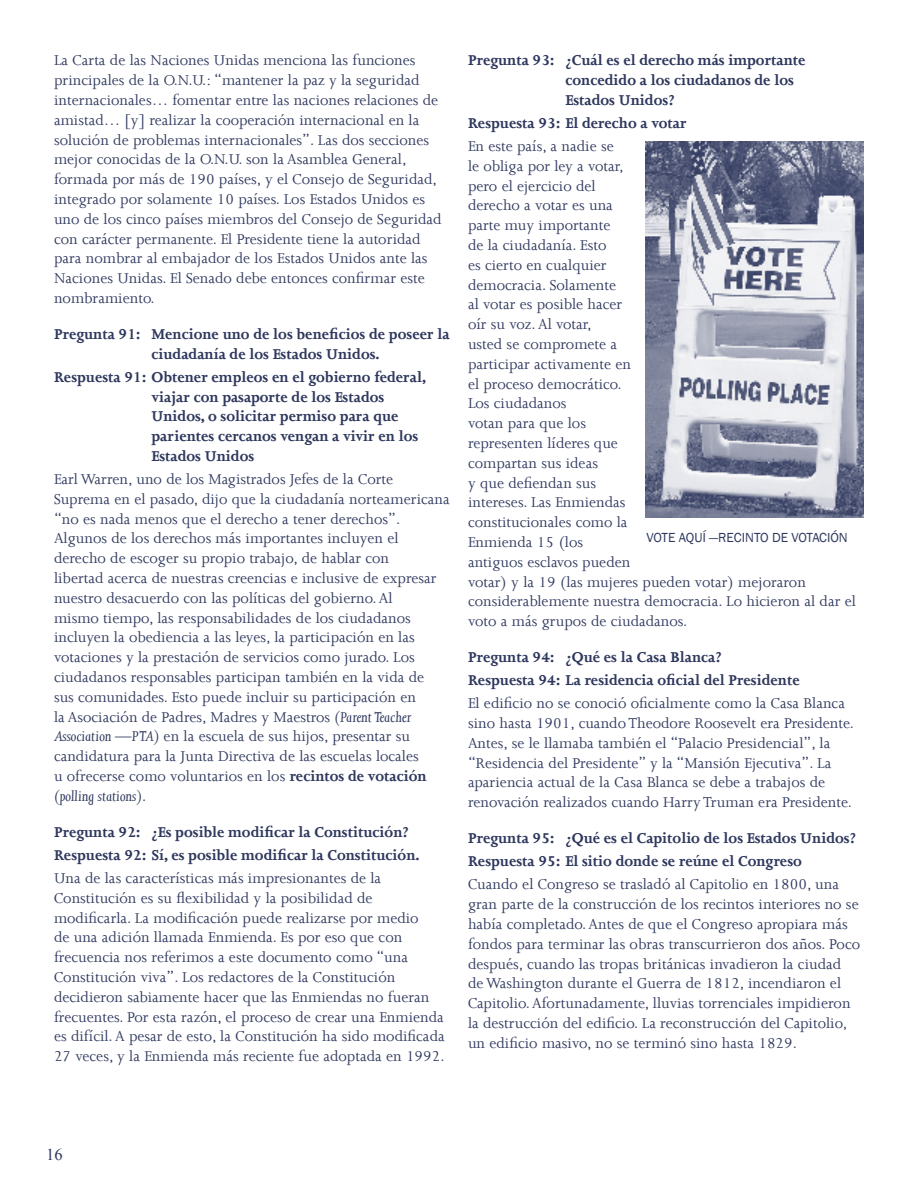
<style>
.page{position:relative;width:918px;height:1188px;background:#fff}
.page>*{position:absolute;margin:0;border:0;box-sizing:border-box;transform-origin:0 0}
.Normal_last{font:16.5px/19.8px "Joanna";color:#2e375d}
.answer{font:700 16.5px/19.8px "Joanna";color:#2e375d}
.questions{font:700 16.5px/19.8px "Joanna";color:#2e375d}
.t1{font:16.5px "Times New Roman";color:#2e375d}
.t2{font:13.5px "Franklin Gothic";color:#2e375d}
.s1{font-style:italic}
.s2{font-weight:700}
</style>
<div class="page">
<img style="left:646px;top:141px;width:218px;height:377px">
<p class="Normal_last" style="left:54px;top:50px;width:389px">La Carta de las Naciones Unidas menciona las funciones principales de la O.N.U.: “mantener la paz y la seguridad internacionales… fomentar entre las naciones relaciones de amistad… [y] realizar la cooperación internacional en la solución de problemas internacionales”. Las dos secciones mejor conocidas de la O.N.U. son la Asamblea General, formada por más de 190 países, y el Consejo de Seguridad, integrado por solamente 10 países. Los Estados Unidos es uno de los cinco países miembros del Consejo de Seguridad con carácter permanente. El Presidente tiene la autoridad para nombrar al embajador de los Estados Unidos ante las Naciones Unidas. El Senado debe entonces confirmar este nombramiento.</p>
<p class="questions" style="left:152px;top:324px;width:300px;text-indent:-98px">Pregunta 91: Mencione uno de los beneficios de poseer la ciudadanía de los Estados Unidos.</p>
<p class="answer" style="left:152px;top:366px;width:276px;text-indent:-98px">Respuesta 91: Obtener empleos en el gobierno federal, viajar con pasaporte de los Estados Unidos, o solicitar permiso para que parientes cercanos vengan a vivir en los Estados Unidos</p>
<p class="Normal_last" style="left:54px;top:469px;width:397px">Earl Warren, uno de los Magistrados Jefes de la Corte Suprema en el pasado, dijo que la ciudadanía norteamericana “no es nada menos que el derecho a tener derechos”.<br>Algunos de los derechos más importantes incluyen el derecho de escoger su propio trabajo, de hablar con<br>libertad acerca de nuestras creencias e inclusive de expresar nuestro desacuerdo con las políticas del gobierno. Al<br>mismo tiempo, las responsabilidades de los ciudadanos incluyen la obediencia a las leyes, la participación en las votaciones y la prestación de servicios como jurado. Los ciudadanos responsables participan también en la vida de<br>sus comunidades. Esto puede incluir su participación en<br>la Asociación de Padres, Madres y Maestros <span class="s1">(Parent Teacher Association —PTA)</span> en la escuela de sus hijos, presentar su candidatura para la Junta Directiva de las escuelas locales<br>u ofrecerse como voluntarios en los <span class="s2">recintos de votación </span><span class="s1">(polling stations)</span>.</p>
<p class="questions" style="left:54px;top:821px;width:356px">Pregunta 92: ¿Es posible modificar la Constitución?</p>
<p class="answer" style="left:54px;top:845px;width:367px">Respuesta 92: Sí, es posible modificar la Constitución.</p>
<p class="Normal_last" style="left:54px;top:868px;width:392px">Una de las características más impresionantes de la Constitución es su flexibilidad y la posibilidad de modificarla. La modificación puede realizarse por medio<br>de una adición llamada Enmienda. Es por eso que con frecuencia nos referimos a este documento como “una Constitución viva”. Los redactores de la Constitución decidieron sabiamente hacer que las Enmiendas no fueran frecuentes. Por esta razón, el proceso de crear una Enmienda es difícil. A pesar de esto, la Constitución ha sido modificada 27 veces, y la Enmienda más reciente fue adoptada en 1992.</p>
<p class="questions" style="left:566px;top:50px;width:242px;text-indent:-98px">Pregunta 93: ¿Cuál es el derecho más importante concedido a los ciudadanos de los<br>Estados Unidos?</p>
<p class="answer" style="left:468px;top:113px;width:220px">Respuesta 93: El derecho a votar</p>
<p class="Normal_last" style="left:468px;top:136px;width:389px">En este país, a nadie se<br>le obliga por ley a votar,<br>pero el ejercicio del<br>derecho a votar es una<br>parte muy importante<br>de la ciudadanía. Esto<br>es cierto en cualquier<br>democracia. Solamente<br>al votar es posible hacer<br>oír su voz. Al votar,<br>usted se compromete a<br>participar activamente en<br>el proceso democrático.<br>Los ciudadanos<br>votan para que los<br>representen líderes que<br>compartan sus ideas<br>y que defiendan sus<br>intereses. Las Enmiendas<br>constitucionales como la<br>Enmienda 15 (los<br>antiguos esclavos pueden<br>votar) y la 19 (las mujeres pueden votar) mejoraron considerablemente nuestra democracia. Lo hicieron al dar el voto a más grupos de ciudadanos.</p>
<p class="questions" style="left:468px;top:647px;width:255px">Pregunta 94: ¿Qué es la Casa Blanca?</p>
<p class="answer" style="left:468px;top:670px;width:333px">Respuesta 94: La residencia oficial del Presidente</p>
<p class="Normal_last" style="left:468px;top:693px;width:388px">El edificio no se conoció oficialmente como la Casa Blanca sino hasta 1901, cuando Theodore Roosevelt era Presidente.<br>Antes, se le llamaba también el “Palacio Presidencial”, la “Residencia del Presidente” y la “Mansión Ejecutiva”. La apariencia actual de la Casa Blanca se debe a trabajos de renovación realizados cuando Harry Truman era Presidente.</p>
<p class="questions" style="left:468px;top:828px;width:390px">Pregunta 95: ¿Qué es el Capitolio de los Estados Unidos?</p>
<p class="answer" style="left:468px;top:851px;width:335px">Respuesta 95: El sitio donde se reúne el Congreso</p>
<p class="Normal_last" style="left:468px;top:874px;width:394px">Cuando el Congreso se trasladó al Capitolio en 1800, una gran parte de la construcción de los recintos interiores no se había completado. Antes de que el Congreso apropiara más fondos para terminar las obras transcurrieron dos años. Poco después, cuando las tropas británicas invadieron la ciudad de Washington durante el Guerra de 1812, incendiaron el Capitolio. Afortunadamente, lluvias torrenciales impidieron la destrucción del edificio. La reconstrucción del Capitolio, un edificio masivo, no se terminó sino hasta 1829.</p>
<p class="t2" style="left:647px;top:529px;width:203px">VOTE AQUÍ —RECINTO DE VOTACIÓN</p>
<p class="t1" style="left:46px;top:1144px;width:18px">16</p>
</div>
